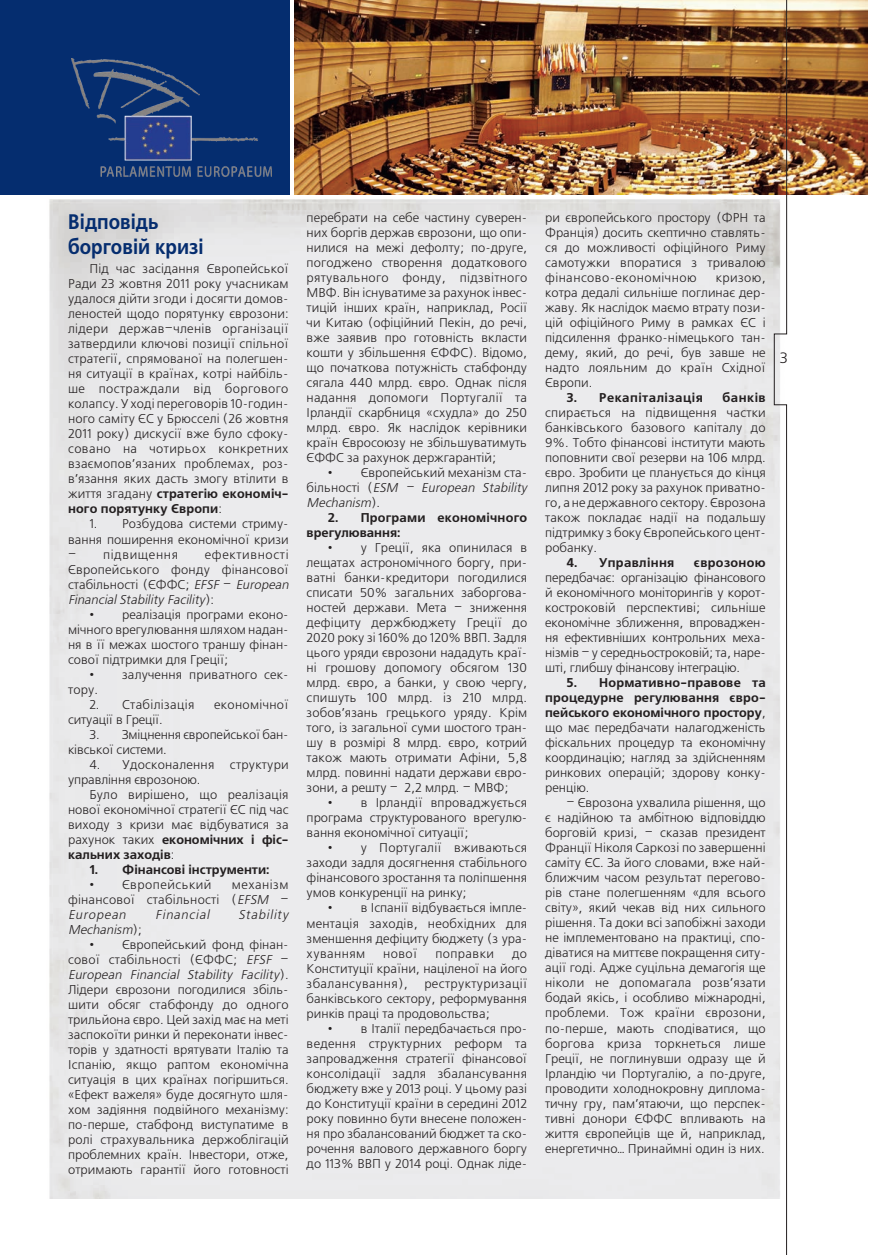
<style>
.page{position:relative;width:872px;height:1255px;background:#fff}
.page>*{position:absolute;margin:0;border:0;box-sizing:border-box;transform-origin:0 0}
.podzagolovok{font:700 21px/25.2px "Free Set C";color:#052d6f;scale:.9 1}
.foto{font:15px "Free Set C";color:#231f20}
.text_second{font:12.75px/15px "Free Set C";color:#231f20;text-align:justify}
.text_second-2{font:12.75px/15px "Free Set C";letter-spacing:.02em;color:#231f20}
.text_second-3{font:700 12.75px/15px "Free Set C";letter-spacing:.02em;color:#231f20}
.text_second-4{font:italic 12.75px "Free Set C";color:#231f20}
.text_second-5{font:12.75px "Free Set C";letter-spacing:.025em;color:#231f20}
.text_second-6{font:700 12.75px "Free Set C";color:#231f20}
.text_second-7{font:12.75px "Free Set C";letter-spacing:.035em;color:#231f20}
.text_second-8{font:12.75px "Free Set C";letter-spacing:.05em;color:#231f20}
.text_second-9{font:12.75px "Free Set C";letter-spacing:.03em;color:#231f20}
.s1{font-weight:700}
.s2{font-style:italic}
.s3{font-style:normal}
</style>
<div class="page">
<div style="left:49px;top:165px;width:746px;height:1033px;background:#ebebed"></div>
<div style="left:0;top:0;width:289px;height:195px;background:#052d6f"></div>
<img style="left:294px;top:0;width:573px;height:194px">
<img style="left:71px;top:58px;width:200px;height:119px">
<svg style="left:774px;top:0;width:13px;height:1254px"></svg>
<p class="podzagolovok" style="left:68px;top:210px;width:152px">Відповідь борговій кризі</p>
<p class="text_second" style="left:68px;top:262px;width:222px;text-indent:21px">Під час засідання Європейської Ради 23 жовтня 2011 року учасникам удалося дійти згоди і досягти домов&shy;леностей щодо порятунку єврозони: лідери держав–членів організації затвердили ключові позиції спільної стратегії, спрямованої на полегшен&shy;ня ситуації в країнах, котрі найбіль&shy;ше постраждали від боргового колапсу. У ході переговорів 10- годин&shy;ного саміту ЄС у Брюсселі (26 жовтня 2011 року) дискусії вже було сфоку&shy;совано на чотирьох конкретних взаємопов’язаних проблемах, роз&shy;в’язання яких дасть змогу втілити в життя згадану <span class="s1">стратегію економіч&shy;ного порятунку Європи</span>:</p>
<p class="text_second" style="left:68px;top:517px;width:222px;text-align:right">1. Розбудова системи стриму&shy;вання поширення економічної кризи</p>
<p class="text_second-8" style="left:68px;top:547px;width:111px">– підвищення</p>
<p class="text_second-2" style="left:68px;top:547px;width:225px;text-indent:137px">ефективності<br>Європейського фонду фінансової стабільності (ЄФФС; <span class="s2">EFSF</span> – <span class="s2">European<br>FinancialStability Facility</span>) :</p>
<p class="text_second" style="left:68px;top:607px;width:222px;text-indent:21px">• реалізація програми еконо&shy;мічного врегулювання шляхом надан&shy;ня в її межах шостого траншу фінан&shy;сової підтримки для Греції;</p>
<p class="text_second" style="left:68px;top:667px;width:222px;text-indent:21px">• залучення приватного сек&shy;тору.</p>
<p class="text_second-5" style="left:89px;top:697px;width:106px">2. Стабілізація</p>
<p class="text_second-5" style="left:214px;top:697px;width:76px">економічної</p>
<p class="text_second" style="left:68px;top:712px;width:96px">ситуації в Греції.</p>
<p class="text_second" style="left:68px;top:727px;width:222px;text-indent:21px">3. Зміцнення європейської бан&shy;ківської системи.</p>
<p class="text_second" style="left:68px;top:757px;width:222px;text-indent:21px">4. Удосконалення структури управління єврозоною.</p>
<p class="text_second" style="left:68px;top:787px;width:222px;text-indent:21px">Було вирішено, що реалізація нової економічної стратегії ЄС під час виходу з кризи має відбуватися за рахунок таких <span class="s1">економічних і фіс&shy;кальних заходів</span>:</p>
<p class="text_second-6" style="left:89px;top:862px;width:182px">1. Фінансові інструменти:</p>
<p class="text_second-7" style="left:89px;top:877px;width:124px">• Європейський</p>
<p class="text_second" style="left:68px;top:877px;width:222px;text-indent:164px">механізм фінансової стабільності (<span class="s2">EFSМ</span> – <span class="s2">European</span></p>
<p class="text_second-4" style="left:155px;top:907px;width:58px">Financial</p>
<p class="text_second-4" style="left:239px;top:907px;width:54px">Stability</p>
<p class="text_second-4" style="left:68px;top:922px;width:75px">Mechanism<span class="s3">) ;</span></p>
<p class="text_second" style="left:68px;top:937px;width:222px;text-indent:21px">• Європейський фонд фінан&shy;сової стабільності (ЄФФС; <span class="s2">EFSF</span> – <span class="s2">European Financial Stability Facility</span>) .<br>Лідери єврозони погодилися збіль&shy;шити обсяг стабфонду до одного трильйона євро. Цей захід має на меті заспокоїти ринки й переконати інвес&shy;торів у здатності врятувати Італію та Іспанію, якщо раптом економічна ситуація в цих країнах погіршиться. «Ефект важеля» буде досягнуто шля&shy;хом задіяння подвійного механізму: по- перше, стабфонд виступатиме в ролі страхувальника держоблігацій проблемних країн. Інвестори, отже, отримають гарантії його готовності</p>
<p class="text_second" style="left:307px;top:211px;width:222px">перебрати на себе частину суверен&shy;них боргів держав єврозони, що опи&shy;нилися на межі дефолту; по-друге, погоджено створення додаткового рятувального фонду, підзвітного МВФ. Він існуватиме за рахунок інвес&shy;тицій інших країн, наприклад, Росії чи Китаю (офіційний Пекін, до речі, вже заявив про готовність вкласти кошти у збільшення ЄФФС). Відомо, що початкова потужність стабфонду сягала 440 млрд. євро. Однак після надання допомоги Португалії та Ірландії скарбниця «схудла» до 250 млрд. євро. Як наслідок керівники країн Євросоюзу не збільшуватимуть ЄФФС за рахунок держгарантій;</p>
<p class="text_second" style="left:307px;top:466px;width:225px;text-align:left;text-indent:21px">• Європейський механізм ста&shy;б і л ь н о ст і ( <span class="s2">ESМ – European Stability<br>Mechanism</span>) .</p>
<p class="text_second-3" style="left:307px;top:511px;width:222px;text-indent:21px">2. Програми економічного врегулювання:</p>
<p class="text_second" style="left:307px;top:541px;width:222px;text-indent:21px">• у Греції, яка опинилася в лещатах астрономічного боргу, при&shy;ватні банки- кредитори погодилися списати 50% загальних заборгова&shy;ностей держави. Мета – зниження дефіциту держбюджету Греції до 2020 року зі 160% до 120% ВВП. Задля цього уряди єврозони нададуть краї&shy;ні грошову допомогу обсягом 130 млрд. євро, а банки, у свою чергу, спишуть 100 млрд. із 210 млрд. зобов’язань грецького уряду. Крім того, із загальної суми шостого тран&shy;шу в розмірі 8 млрд. євро, котрий також мають отримати Афіни, 5,8 млрд. повинні надати держави євро&shy;зони, а решту – 2,2 млрд. – МВФ;</p>
<p class="text_second" style="left:307px;top:796px;width:222px;text-indent:21px">• в Ірландії впроваджується програма структурованого врегулю&shy;вання економічної ситуації;</p>
<p class="text_second" style="left:307px;top:841px;width:222px;text-indent:21px">• у Португалії вживаються заходи задля досягнення стабільного фінансового зростання та поліпшення умов конкуренції на ринку;</p>
<p class="text_second" style="left:307px;top:901px;width:222px;text-indent:21px">• в Іспанії відбувається імпле&shy;ментація заходів, необхідних для зменшення дефіциту бюджету (з ура&shy;хуванням</p>
<p class="text_second" style="left:383px;top:946px;width:36px">нової</p>
<p class="text_second-9" style="left:435px;top:946px;width:60px">поправки</p>
<p class="text_second" style="left:307px;top:946px;width:222px;text-indent:205px">до Конституції країни, націленої на його збалансування),</p>
<p class="text_second" style="left:307px;top:976px;width:222px;text-indent:118px">реструктуризації банківського сектору, реформування ринків праці та продовольства;</p>
<p class="text_second" style="left:307px;top:1021px;width:222px;text-indent:21px">• в Італії передбачається про&shy;ведення структурних реформ та запровадження стратегії фінансової консолідації задля збалансування бюджету вже у 2013 році. У цьому разі до Конституції країни в середині 2012 року повинно бути внесене положен&shy;ня про збалансований бюджет та ско&shy;рочення валового державного боргу до 113% ВВП у 2014 році. Однак ліде-</p>
<p class="text_second" style="left:545px;top:211px;width:222px">ри європейського простору (ФРН та Франція) досить скептично ставлять&shy;ся до можливості офіційного Риму самотужки впоратися з тривалою фінансово-економічною</p>
<p class="text_second" style="left:545px;top:271px;width:222px;text-indent:170px">кризою, котра дедалі сильніше поглинає дер&shy;жаву. Як наслідок маємо втрату пози&shy;цій офіційного Риму в рамках ЄС і підсилення франко- німецького тан&shy;дему, який, до речі, був завше не надто лояльним до країн Східної Європи.</p>
<p class="text_second-3" style="left:566px;top:391px;width:138px">3. Рекапіталізація</p>
<p class="text_second" style="left:545px;top:391px;width:222px;text-indent:177px"><span class="s1">банків </span>спирається на підвищення частки банківського базового капіталу до 9%. Тобто фінансові інститути мають поповнити свої резерви на 106 млрд. євро. Зробити це планується до кінця липня 2012 року за рахунок приватно&shy;го, а не державного сектору. Єврозона також покладає надії на подальшу підтримку з боку Європейського цент&shy;робанку.</p>
<p class="text_second-3" style="left:566px;top:556px;width:109px">4. Управління</p>
<p class="text_second" style="left:545px;top:556px;width:222px;text-indent:149px"><span class="s1">єврозоною </span>передбачає: організацію фінансового й економічного моніторингів у корот&shy;костроковій перспективі; сильніше економічне зближення, впроваджен&shy;ня ефективніших контрольних меха&shy;нізмів – у середньостроковій; та, наре&shy;шті, глибшу фінансову інтеграцію.</p>
<p class="text_second" style="left:545px;top:676px;width:222px;text-indent:21px"><span class="s1">5. Нормативно-правове та процедурне регулювання євро&shy;пейського економічного простору</span>, що має передбачати налагодженість фіскальних процедур та економічну координацію; нагляд за здійсненням ринкових операцій; здорову конку&shy;ренцію.</p>
<p class="text_second" style="left:545px;top:796px;width:222px;text-indent:21px">– Єврозона ухвалила рішення, що є надійною та амбітною відповіддю борговій кризі, – сказав президент Франції Ніколя Саркозі по завершенні саміту ЄС. За його словами, вже най&shy;ближчим часом результат перегово&shy;рів стане полегшенням «для всього світу», який чекав від них сильного рішення. Та доки всі запобіжні заходи не імплементовано на практиці, спо&shy;діватися на миттєве покращення ситу&shy;ації годі. Адже суцільна демагогія ще ніколи не допомагала розв’язати бодай якісь, і особливо міжнародні, проблеми. Тож країни єврозони, по- перше, мають сподіватися, що боргова криза торкнеться лише Греції, не поглинувши одразу ще й Ірландію чи Португалію, а по-друге, проводити холоднокровну диплома&shy;тичну гру, пам’ятаючи, що перспек&shy;тивні донори ЄФФС впливають на життя європейців ще й, наприклад, енергетично… Принаймні один із них.</p>
<p class="foto" style="left:779px;top:349px;width:10px">3</p>
</div>
